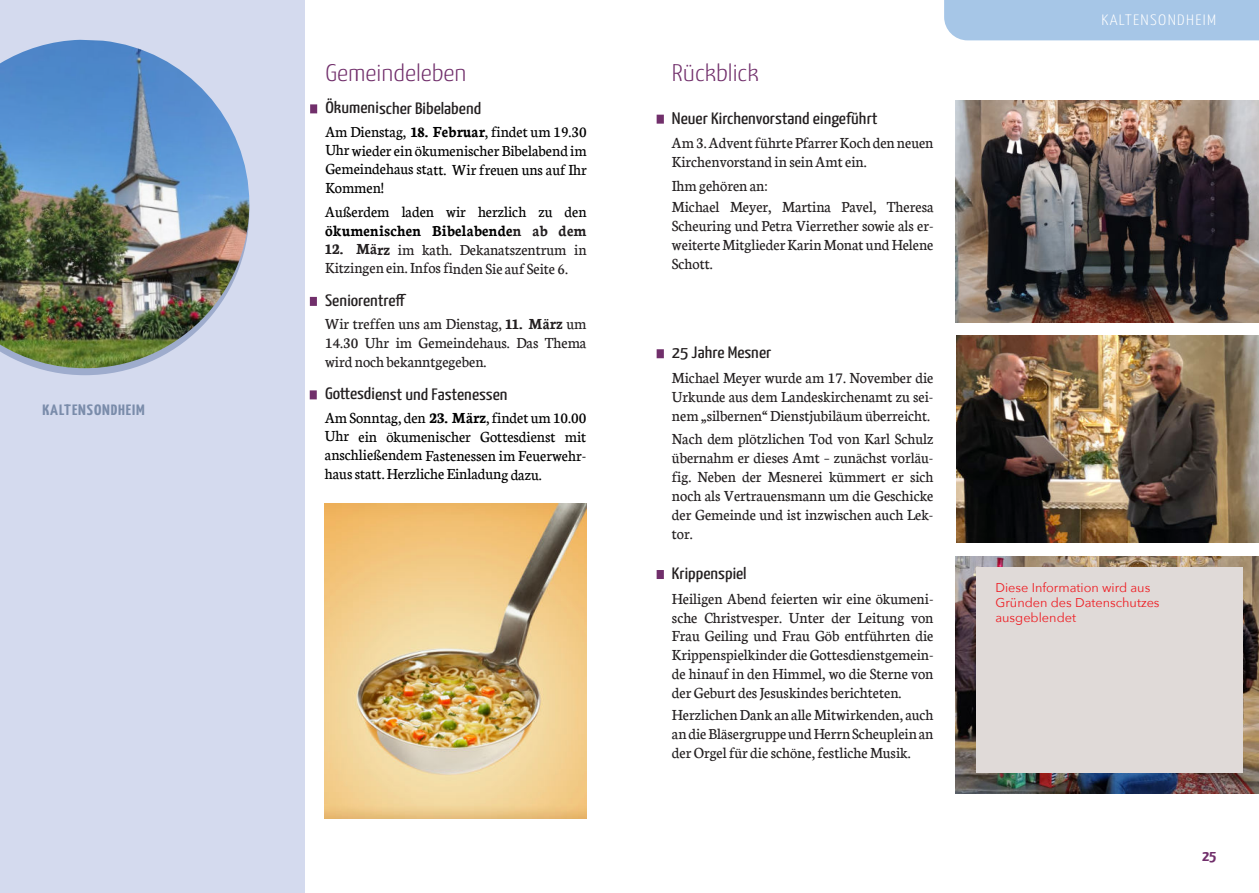
<style>
.page{position:relative;width:1259px;height:893px;background:#fff}
.page>*{position:absolute;margin:0;border:0;box-sizing:border-box;transform-origin:0 0}
.t1{font:300 24px "Yanone Kaffeesatz";color:#712f6b;scale:1.2 1}
.t2{font:16.5px/18.9px "Neuton";color:#231f20;text-align:justify;scale:.96 1}
.t3{font:16.5px/18.8px "Neuton";color:#000001;text-align:justify;scale:.96 1}
.t4{font:16.5px "Yanone Kaffeesatz";color:#231f20;scale:1.2 1}
.t5{font:700 15px "Yanone Kaffeesatz";letter-spacing:.05em;color:#7a8caa;scale:1.2 1}
.t6{font:300 15px "Yanone Kaffeesatz";letter-spacing:.075em;color:#fff;scale:1.2 1}
.t7{font:700 15px "Yanone Kaffeesatz";color:#712f6b;scale:1.2 1}
.t8{font:12.75px/15.3px "Avenir Next";color:#ee1d23}
.s1{font-weight:700}
.s2{font-weight:700;color:#231f20}
</style>
<div class="page">
<div style="left:0;top:0;width:304px;height:893px;background:#d4daee"></div>
<svg style="left:37px;top:368px;width:96px;height:7px"></svg>
<img style="left:0;top:40px;width:249px;height:328px">
<div style="left:310px;top:104px;width:7px;height:9px;background:#712f6b"></div>
<div style="left:310px;top:297px;width:7px;height:9px;background:#712f6b"></div>
<div style="left:310px;top:390px;width:7px;height:9px;background:#712f6b"></div>
<div style="left:944px;top:0;width:315px;height:40px;background:#a6c6e7"></div>
<img style="left:325px;top:504px;width:262px;height:314px">
<div style="left:656px;top:349px;width:8px;height:9px;background:#712f6b"></div>
<img style="left:956px;top:101px;width:303px;height:221px">
<img style="left:956px;top:336px;width:303px;height:206px">
<div style="left:656px;top:115px;width:8px;height:9px;background:#712f6b"></div>
<div style="left:656px;top:570px;width:8px;height:9px;background:#712f6b"></div>
<img style="left:956px;top:556px;width:303px;height:237px">
<div style="left:976px;top:567px;width:266px;height:205px;background:#e0dad8"></div>
<p class="t5" style="left:43px;top:399px;width:87px">KALTENSONDHEIM</p>
<h1 class="t1" style="left:325px;top:55px;width:119px">Gemeindeleben</h1>
<p class="t4" style="left:325px;top:96px;width:131px">Ökumenischer Bibelabend</p>
<p class="t3" style="left:325px;top:122px;width:274px">Am Dienstag, <span class="s1">18. Februar</span>, findet um 19.30<br>Uhrwiederein ökumenischer Bibelabend im Gemeindehaus statt. Wir freuen uns auf Ihr Kommen!</p>
<p class="t3" style="left:325px;top:202px;width:274px">Außerdem laden wir herzlich zu den <span class="s1">ökumenischen Bibelabende</span><span class="s2">n ab dem</span></p>
<p class="t2" style="left:325px;top:240px;width:274px"><span class="s1">12. März</span> im kath. Dekanatszentrum in<br>Kitzingen ein. Infos finden Sie auf Seite 6.</p>
<p class="t4" style="left:325px;top:288px;width:69px">Seniorentreff</p>
<p class="t2" style="left:325px;top:315px;width:274px">Wir treffen uns am Dienstag, <span class="s1">11. März</span> um 14.30 Uhr im Gemeindehaus. Das Thema wird noch bekanntgegeben.</p>
<p class="t4" style="left:325px;top:382px;width:154px">Gottesdienst und Fastenessen</p>
<p class="t3" style="left:325px;top:408px;width:274px">AmSonntag, den <span class="s1">23. März</span>, findet um10.00<br>Uhr ein ökumenischer Gottesdienst mit anschließendem Fastenessen im Feuerwehr&shy;haus statt. Herzliche Einladung dazu.</p>
<h1 class="t1" style="left:672px;top:56px;width:74px">Rückblick</h1>
<p class="t4" style="left:672px;top:106px;width:173px">Neuer Kirchenvorstand eingeführt</p>
<p class="t2" style="left:672px;top:134px;width:274px">Am 3. Advent führte Pfarrer Koch den neuen<br>Kirchenvorstand in sein Amt ein.</p>
<p class="t2" style="left:672px;top:174px;width:274px;line-height:21.9px">Ihm gehören an:<br>Michael Meyer, Martina Pavel, Theresa</p>
<p class="t2" style="left:672px;top:217px;width:274px">Scheuring und Petra Vierrether sowie als er&shy;weiterte Mitglieder Karin Monat und Helene Schott.</p>
<p class="t4" style="left:672px;top:341px;width:84px">25 Jahre Mesner</p>
<p class="t2" style="left:672px;top:368px;width:274px">Michael Meyer wurde am 17. November die Urkunde aus dem Landeskirchenamt zu sei&shy;nem „silbernen“ Dienstjubiläum überreicht.</p>
<p class="t2" style="left:672px;top:429px;width:274px">Nach dem plötzlichen Tod von Karl Schulz übernahm er dieses Amt – zunächst vorläu&shy;fig. Neben der Mesnerei kümmert er sich noch als Vertrauensmann um die Geschicke der Gemeinde und ist inzwischen auch Lek&shy;tor.</p>
<p class="t4" style="left:672px;top:561px;width:64px">Krippenspiel</p>
<p class="t2" style="left:672px;top:589px;width:274px">Heiligen Abend feierten wir eine ökumeni&shy;sche Christvesper. Unter der Leitung von Frau Geiling und Frau Göb entführten die Krippenspielkinder die Gottesdienstgemein&shy;de hinauf in den Himmel, wo die Sterne von der Geburt des Jesuskindes berichteten.</p>
<p class="t2" style="left:672px;top:705px;width:274px">Herzlichen Dank an alle Mitwirkenden, auch andie BläsergruppeundHerrn Scheuplein an der Orgel für die schöne, festliche Musik.</p>
<p class="t6" style="left:1101px;top:9px;width:97px">KALTENSONDHEIM</p>
<p class="t8" style="left:995px;top:581px;width:166px">Diese Information wird aus<br>Gründen des Datenschutzes ausgeblendet</p>
<p class="t7" style="left:1202px;top:849px;width:13px">25</p>
</div>
